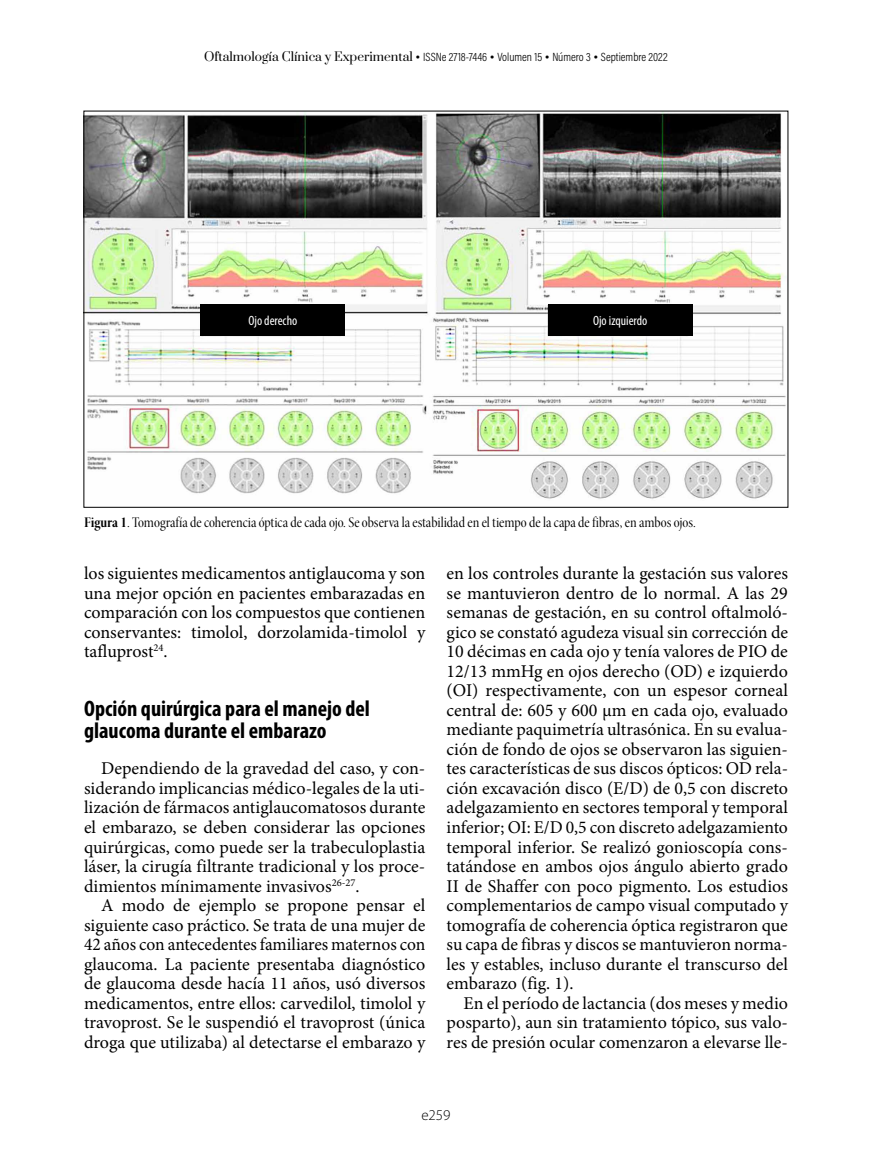
<style>
.page{position:relative;width:872px;height:1170px;background:#fff}
.page>*{position:absolute;margin:0;border:0;box-sizing:border-box;transform-origin:0 0}
.t1{font:700 condensed 22.5px/22.5px "Myriad Pro";color:#000}
.t2{font:18px/19.5px "Minion Pro";color:#000;text-align:justify}
.t3{font:15px "Minion Pro Cn Disp";color:#000}
.t4{font:300 15px "Myriad Pro";color:#000}
.t5{font:condensed 13.5px "Myriad Pro";color:#fff}
.t6{font:12px "Acumin Variable Concept";color:#000}
.s1{font-family:"Prata"}
.s2{font-family:"Minion Pro Bold Cn Disp"}
</style>
<div class="page">
<img style="left:86px;top:113px;width:700px;height:386px">
<div style="left:200px;top:304px;width:145px;height:32px;background:#000"></div>
<div style="left:548px;top:304px;width:144px;height:32px;background:#000"></div>
<p class="t6" style="left:204px;top:49px;width:465px"><span class="s1">Oftalmología Clínica y Experimental</span> <sup>●</sup> ISSNe 2718-7446 <sup>●</sup> Volumen 15 <sup>●</sup> Número 3 <sup>●</sup> Septiembre 2022</p>
<p class="t5" style="left:248px;top:312px;width:50px">Ojo derecho</p>
<p class="t5" style="left:593px;top:312px;width:56px">Ojo izquierdo</p>
<p class="t3" style="left:84px;top:513px;width:613px"><span class="s2">Figura 1</span>. Tomografía de coherencia óptica de cada ojo. Se observa la estabilidad en el tiempo de la capa de fibras, en ambos ojos.</p>
<p class="t2" style="left:84px;top:564px;width:343px">los siguientes medicamentos antiglaucoma y son una mejor opción en pacientes embarazadas en comparación con los compuestos que contienen conservantes: timolol, dorzolamida-timolol y tafluprost<sup>24</sup>.</p>
<p class="t1" style="left:84px;top:696px;width:287px">Opción quirúrgica para el manejo del glaucoma durante el embarazo</p>
<p class="t2" style="left:84px;top:759px;width:343px;text-indent:17px">Dependiendo de la gravedad del caso, y con&shy;siderando implicancias médico-legales de la uti&shy;lización de fármacos antiglaucomatosos durante el embarazo, se deben considerar las opciones quirúrgicas, como puede ser la trabeculoplastia láser, la cirugía filtrante tradicional y los proce&shy;dimientos mínimamente invasivos<sup>26-27</sup>.</p>
<p class="t2" style="left:84px;top:895px;width:343px;text-indent:17px">A modo de ejemplo se propone pensar el siguiente caso práctico. Se trata de una mujer de 42 años con antecedentes familiares maternos con glaucoma. La paciente presentaba diagnóstico de glaucoma desde hacía 11 años, usó diversos medicamentos, entre ellos: carvedilol, timolol y travoprost. Se le suspendió el travoprost (única droga que utilizaba) al detectarse el embarazo y</p>
<p class="t2" style="left:446px;top:564px;width:343px">en los controles durante la gestación sus valores se mantuvieron dentro de lo normal. A las 29 semanas de gestación, en su control oftalmoló&shy;gico se constató agudeza visual sin corrección de 10 décimas en cada ojo y tenía valores de PIO de 12/13 mmHg en ojos derecho (OD) e izquierdo (OI) respectivamente, con un espesor corneal central de: 605 y 600 µm en cada ojo, evaluado mediante paquimetría ultrasónica. En su evalua&shy;ción de fondo de ojos se observaron las siguien&shy;tes características de sus discos ópticos: OD rela&shy;ción excavación disco (E/D) de 0,5 con discreto adelgazamiento en sectores temporal y temporal inferior; OI: E/D 0,5 con discreto adelgazamiento temporal inferior. Se realizó gonioscopía cons&shy;tatándose en ambos ojos ángulo abierto grado II de Shaffer con poco pigmento. Los estudios complementarios de campo visual computado y tomografía de coherencia óptica registraron que su capa de fibras y discos se mantuvieron norma&shy;les y estables, incluso durante el transcurso del embarazo (fig. 1).</p>
<p class="t2" style="left:446px;top:993px;width:343px;text-indent:17px">En el período de lactancia (dos meses y medio posparto), aun sin tratamiento tópico, sus valo&shy;res de presión ocular comenzaron a elevarse lle-</p>
<p class="t4" style="left:421px;top:1106px;width:31px">e259</p>
</div>
